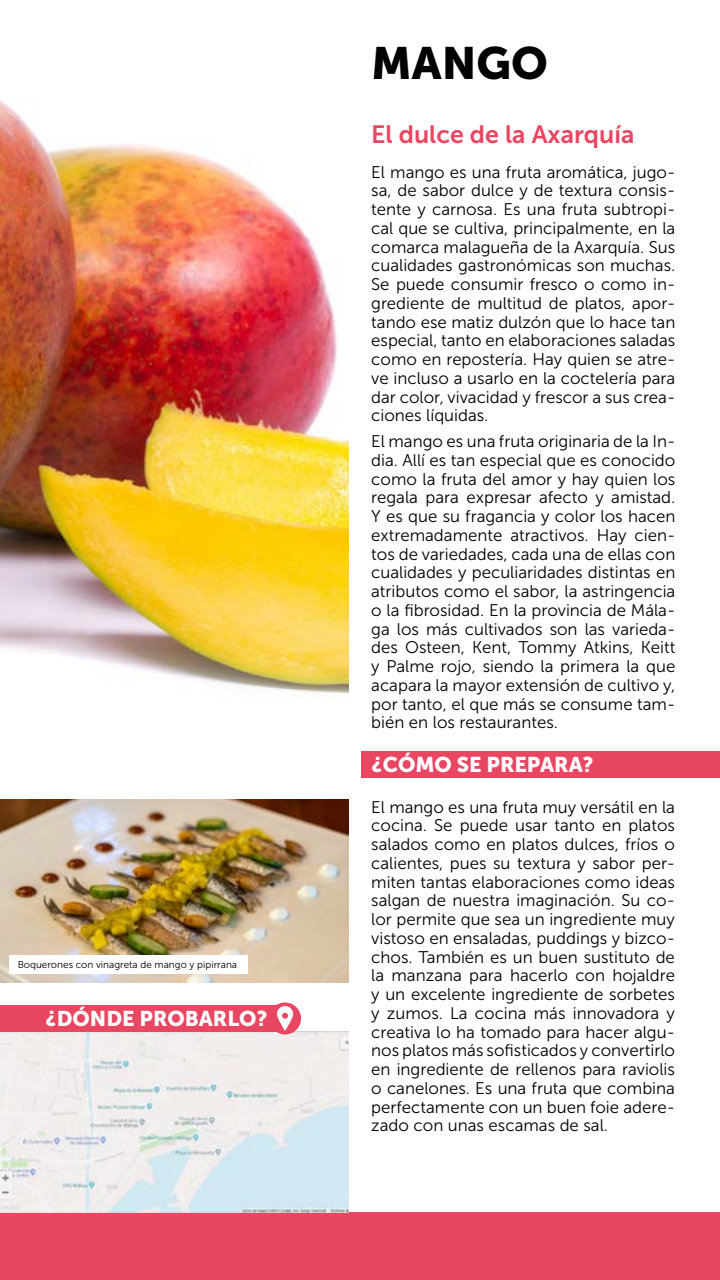
<style>
.page{position:relative;width:720px;height:1280px;background:#fff}
.page>*{position:absolute;margin:0;border:0;box-sizing:border-box;transform-origin:0 0}
.t1{font:45px "Museo Sans 900";color:#000}
.t2{font:25px "Museo Sans 700";color:#e94662}
.t3{font:21.25px "Museo Sans 900";color:#fff}
.t4{font:16.88px/18.8px "Museo Sans 300";color:#000;text-align:justify}
.t5{font:10px "Museo Sans 300";color:#000}
</style>
<div class="page">
<div style="left:0;top:1212px;width:720px;height:68px;background:#e94662"></div>
<img style="left:0;top:1032px;width:349px;height:180px">
<div style="left:0;top:1005px;width:276px;height:27px;background:#e94662"></div>
<svg style="left:269px;top:1002px;width:32px;height:32px"></svg>
<div style="left:362px;top:751px;width:358px;height:27px;background:#e94662"></div>
<img style="left:0;top:100px;width:349px;height:594px">
<img style="left:0;top:800px;width:348px;height:182px">
<div style="left:9px;top:955px;width:239px;height:19px;background:#fff"></div>
<p class="t5" style="left:18px;top:959px;width:221px">Boquerones con vinagreta de mango y pipirrana</p>
<p class="t3" style="left:45px;top:1007px;width:224px">¿DÓNDE PROBARLO?</p>
<h1 class="t1" style="left:371px;top:37px;width:178px">MANGO</h1>
<h2 class="t2" style="left:371px;top:120px;width:265px">El dulce de la Axarquía</h2>
<p class="t4" style="left:371px;top:163px;width:306px">El mango es una fruta aromática, jugo&shy;sa, de sabor dulce y de textura consis&shy;tente y carnosa. Es una fruta subtropi&shy;cal que se cultiva, principalmente, en la comarca malagueña de la Axarquía. Sus cualidades gastronómicas son muchas.<br>Se puede consumir fresco o como in&shy;grediente de multitud de platos, apor&shy;tando ese matiz dulzón que lo hace tan especial, tanto en elaboraciones saladas como en repostería. Hay quien se atre&shy;ve incluso a usarlo en la coctelería para dar color, vivacidad y frescor a sus crea&shy;ciones líquidas.</p>
<p class="t4" style="left:371px;top:432px;width:306px">El mango es una fruta originaria de la In&shy;dia. Allí es tan especial que es conocido como la fruta del amor y hay quien los regala para expresar afecto y amistad.<br>Y es que su fragancia y color los hacen extremadamente atractivos. Hay cien&shy;tos de variedades, cada una de ellas con cualidades y peculiaridades distintas en atributos como el sabor, la astringencia o la fibrosidad. En la provincia de Mála&shy;ga los más cultivados son las varieda&shy;des Osteen, Kent, Tommy Atkins, Keitt y Palme rojo, siendo la primera la que acapara la mayor extensión de cultivo y, por tanto, el que más se consume tam&shy;bién en los restaurantes.</p>
<p class="t3" style="left:371px;top:753px;width:224px">¿CÓMO SE PREPARA?</p>
<p class="t4" style="left:371px;top:798px;width:305px">El mango es una fruta muy versátil en la cocina. Se puede usar tanto en platos salados como en platos dulces, fríos o calientes, pues su textura y sabor per&shy;miten tantas elaboraciones como ideas salgan de nuestra imaginación. Su co&shy;lor permite que sea un ingrediente muy vistoso en ensaladas, puddings y bizco&shy;chos. También es un buen sustituto de la manzana para hacerlo con hojaldre y un excelente ingrediente de sorbetes y zumos. La cocina más innovadora y creativa lo ha tomado para hacer algu&shy;nos platos más sofisticados y convertirlo en ingrediente de rellenos para raviolis o canelones. Es una fruta que combina perfectamente con un buen foie adere&shy;zado con unas escamas de sal.</p>
</div>
